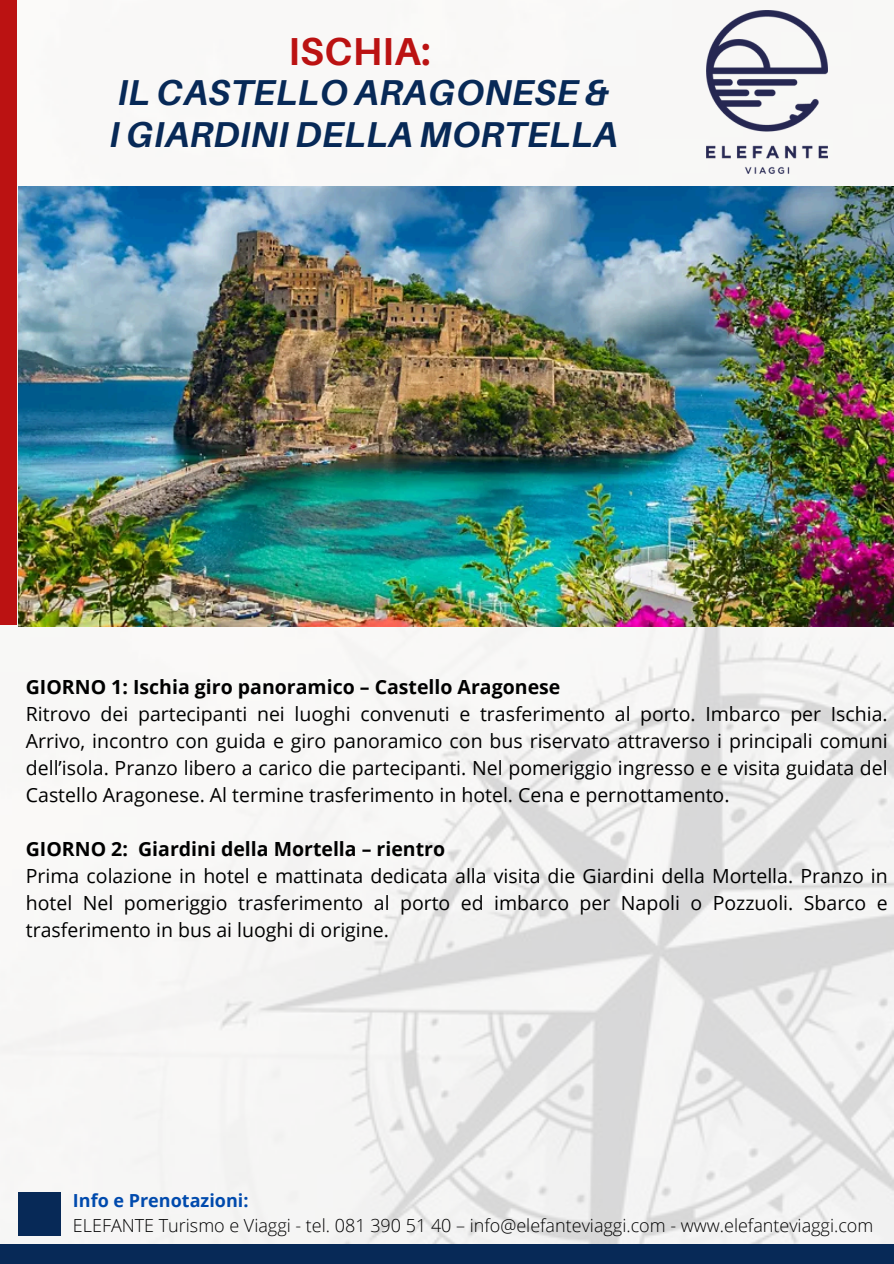
<style>
.page{position:relative;width:894px;height:1264px;background:#fff}
.page>*{position:absolute;margin:0;border:0;box-sizing:border-box;transform-origin:0 0}
.t1{font:700 39px "Aileron";letter-spacing:.01em;color:#bb1212}
.t2{font:italic 700 36px "Aileron";letter-spacing:.01em;color:#072957}
.t3{font:19.5px/27px "Open Sans";color:#000;text-align:justify}
.t4{font:700 19.5px "Open Sans";color:#000}
.t5{font:300 18px "Open Sans";color:#000}
.t6{font:700 18px "Open Sans";color:#004aad}
</style>
<div class="page">
<img style="left:0;top:58px;width:893px;height:1185px">
<div style="left:0;top:0;width:17px;height:625px;background:#bb1212"></div>
<div style="left:18px;top:1191px;width:43px;height:44px;background:#072957"></div>
<div style="left:0;top:1243px;width:893px;height:20px;background:#072957"></div>
<img style="left:706px;top:10px;width:121px;height:164px">
<img style="left:18px;top:187px;width:875px;height:439px">
<p class="t1" style="left:288px;top:27px;width:144px">ISCHIA:</p>
<p class="t2" style="left:118px;top:70px;width:493px">IL CASTELLO ARAGONESE &amp;</p>
<p class="t2" style="left:109px;top:112px;width:510px">I GIARDINI DELLA MORTELLA</p>
<p class="t4" style="left:26px;top:672px;width:536px">GIORNO 1: Ischia giro panoramico – Castello Aragonese</p>
<p class="t3" style="left:26px;top:699px;width:863px">Ritrovo dei partecipanti nei luoghi convenuti e trasferimento al porto. Imbarco per Ischia.<br>Arrivo, incontro con guida e giro panoramico con bus riservato attraverso i principali comuni dell’isola. Pranzo libero a carico die partecipanti. Nel pomeriggio ingresso e e visita guidata del Castello Aragonese. Al termine trasferimento in hotel. Cena e pernottamento.</p>
<p class="t4" style="left:26px;top:834px;width:420px">GIORNO 2: Giardini della Mortella – rientro</p>
<p class="t3" style="left:26px;top:861px;width:863px">Prima colazione in hotel e mattinata dedicata alla visita die Giardini della Mortella. Pranzo in hotel Nel pomeriggio trasferimento al porto ed imbarco per Napoli o Pozzuoli. Sbarco e trasferimento in bus ai luoghi di origine.</p>
<p class="t6" style="left:73px;top:1187px;width:177px">Info e Prenotazioni:</p>
<p class="t5" style="left:73px;top:1212px;width:801px">ELEFANTE Turismo e Viaggi - tel. 081 390 51 40 – info@elefanteviaggi.com - www.elefanteviaggi.com</p>
</div>
